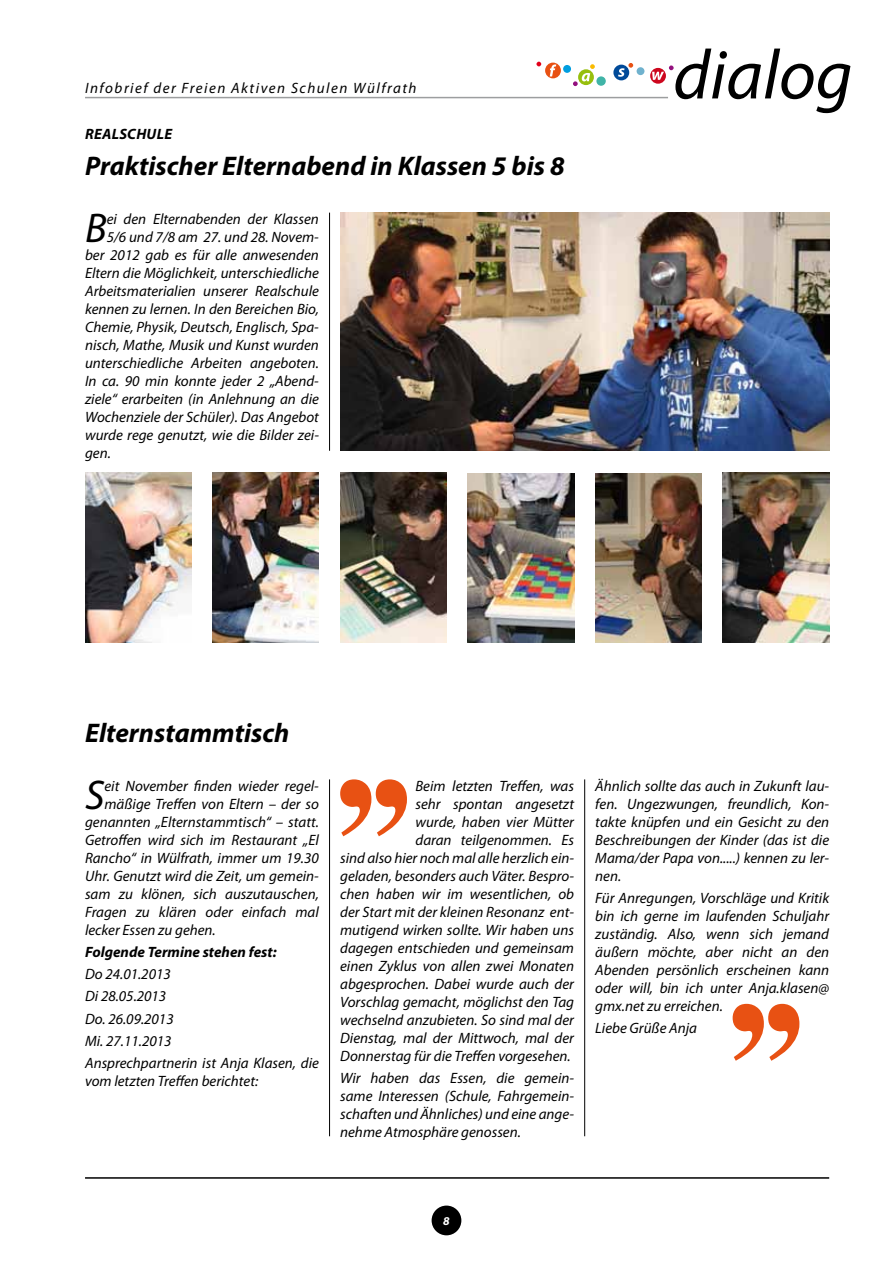
<style>
.page{position:relative;width:893px;height:1263px;background:#fff}
.page>*{position:absolute;margin:0;border:0;box-sizing:border-box;transform-origin:0 0}
.t1{font:italic 41.7px "Myriad Pro";color:#000}
.t2{font:italic 700 27px "Myriad Pro";color:#000}
.t3{font:italic 15px/18px "Myriad Pro";color:#000;text-align:justify}
.t4{font:italic 15px "Myriad Pro";letter-spacing:.1em;color:#000}
.t5{font:italic 700 15px "Myriad Pro";color:#000}
.t6{font:italic 700 12px "Myriad Pro";color:#fff}
</style>
<div class="page">
<hr style="left:85px;top:97px;width:583px;height:1px;background:#9c9e9f">
<hr style="left:85px;top:1177px;width:744px;height:2px;background:#000">
<div style="left:432px;top:1205px;width:29px;height:30px;background:#000;border-radius:50%"></div>
<div style="left:637px;top:67px;width:7px;height:8px;background:#70b2ce;border-radius:50%"></div>
<svg style="left:545px;top:63px;width:16px;height:15px"></svg>
<div style="left:563px;top:65px;width:8px;height:8px;background:#009ee0;border-radius:50%"></div>
<svg style="left:536px;top:62px;width:5px;height:4px"></svg>
<svg style="left:550px;top:65px;width:6px;height:11px"></svg>
<svg style="left:596px;top:76px;width:10px;height:10px"></svg>
<svg style="left:573px;top:64px;width:22px;height:22px"></svg>
<div style="left:613px;top:65px;width:16px;height:15px;background:#004a99;border-radius:50%"></div>
<svg style="left:618px;top:63px;width:15px;height:14px"></svg>
<svg style="left:650px;top:68px;width:16px;height:16px"></svg>
<svg style="left:652px;top:49px;width:198px;height:64px"></svg>
<hr style="left:329px;top:213px;width:1px;height:238px;background:#000">
<hr style="left:584px;top:779px;width:1px;height:357px;background:#000">
<hr style="left:329px;top:779px;width:1px;height:357px;background:#000">
<svg style="left:340px;top:779px;width:67px;height:57px"></svg>
<svg style="left:733px;top:1004px;width:66px;height:57px"></svg>
<img style="left:340px;top:213px;width:489px;height:238px">
<img style="left:85px;top:472px;width:106px;height:170px">
<img style="left:340px;top:472px;width:106px;height:170px">
<img style="left:595px;top:473px;width:107px;height:169px">
<img style="left:213px;top:472px;width:106px;height:170px">
<img style="left:468px;top:473px;width:106px;height:169px">
<img style="left:723px;top:472px;width:106px;height:170px">
<p class="t4" style="left:85px;top:78px;width:333px">Infobrief der Freien Aktiven Schulen Wülfrath</p>
<p class="t5" style="left:85px;top:124px;width:10px">Reals</p>
<p class="t5" style="left:127px;top:124px;width:29px">chule</p>
<h2 class="t2" style="left:85px;top:149px;width:481px">Praktischer Elternabend in Klassen 5 bis 8</h2>
<h1 class="t1" style="left:85px;top:202px;width:23px">B</h1>
<p class="t3" style="left:107px;top:210px;width:214px">ei den Elternabenden der Klassen</p>
<p class="t3" style="left:107px;top:228px;width:214px">5/6 und 7/8 am 27. und 28. Novem-</p>
<p class="t3" style="left:85px;top:246px;width:235px">ber 2012 gab es für alle anwesenden</p>
<p class="t3" style="left:85px;top:264px;width:235px">Eltern die Möglichkeit, unterschiedliche</p>
<p class="t3" style="left:85px;top:282px;width:235px">Arbeitsmaterialien unserer Realschule</p>
<p class="t3" style="left:85px;top:300px;width:235px">kennen zu lernen. In den Bereichen Bio,</p>
<p class="t3" style="left:85px;top:318px;width:235px">Chemie, Physik, Deutsch, Englisch, Spa-</p>
<p class="t3" style="left:85px;top:336px;width:235px">nisch, Mathe, Musik und Kunst wurden</p>
<p class="t3" style="left:85px;top:354px;width:235px">unterschiedliche Arbeiten angeboten.</p>
<p class="t3" style="left:85px;top:372px;width:235px">In ca. 90 min konnte jeder 2 „Abend-</p>
<p class="t3" style="left:85px;top:390px;width:235px">ziele“ erarbeiten (in Anlehnung an die</p>
<p class="t3" style="left:85px;top:408px;width:235px">Wochenziele der Schüler). Das Angebot</p>
<p class="t3" style="left:85px;top:426px;width:235px">wurde rege genutzt, wie die Bilder zei-</p>
<p class="t3" style="left:85px;top:444px;width:27px">gen.</p>
<h2 class="t2" style="left:85px;top:716px;width:206px">Elternstammtisch</h2>
<h1 class="t1" style="left:85px;top:769px;width:21px">S</h1>
<p class="t3" style="left:104px;top:776px;width:216px">eit November finden wieder regel-</p>
<p class="t3" style="left:104px;top:794px;width:216px">mäßige Treffen von Eltern – der so</p>
<p class="t3" style="left:85px;top:812px;width:235px">genannten „Elternstammtisch“ – statt.</p>
<p class="t3" style="left:85px;top:830px;width:235px">Getroffen wird sich im Restaurant „El</p>
<p class="t3" style="left:85px;top:848px;width:235px">Rancho“ in Wülfrath, immer um 19.30</p>
<p class="t3" style="left:85px;top:866px;width:235px">Uhr. Genutzt wird die Zeit, um gemein-</p>
<p class="t3" style="left:85px;top:884px;width:235px">sam zu klönen, sich auszutauschen,</p>
<p class="t3" style="left:85px;top:902px;width:235px">Fragen zu klären oder einfach mal</p>
<p class="t3" style="left:85px;top:920px;width:132px">lecker Essen zu gehen.</p>
<p class="t5" style="left:85px;top:942px;width:193px">Folgende Termine stehen fest:</p>
<p class="t3" style="left:85px;top:963px;width:235px;line-height:22.2px;text-align:left">Do 24.01.2013<br>Di 28.05.2013<br>Do. 26.09.2013<br>Mi. 27.11.2013<br>Ansprechpartnerin ist Anja Klasen, die</p>
<p class="t3" style="left:85px;top:1072px;width:175px">vom letzten Treffen berichtet:</p>
<p class="t3" style="left:340px;top:776px;width:235px;text-align:right">Beim letzten Treffen, was<br>sehr spontan angesetzt<br>wurde, haben vier Mütter<br>daran teilgenommen. Es<br>sind also hier noch mal alle herzlich ein&shy;geladen, besonders auch Väter. Bespro&shy;chen haben wir im wesentlichen, ob der Start mit der kleinen Resonanz ent&shy;mutigend wirken sollte. Wir haben uns dagegen entschieden und gemeinsam einen Zyklus von allen zwei Monaten abgesprochen. Dabei wurde auch der Vorschlag gemacht, möglichst den Tag wechselnd anzubieten. So sind mal der Dienstag, mal der Mittwoch, mal der Donnerstag für die Treffen vorgesehen.</p>
<p class="t3" style="left:340px;top:1068px;width:235px">Wir haben das Essen, die gemein&shy;same Interessen (Schule, Fahrgemein&shy;schaften und Ähnliches) und eine ange&shy;nehme Atmosphäre genossen.</p>
<p class="t3" style="left:595px;top:776px;width:235px">Ähnlich sollte das auch in Zukunft lau&shy;fen. Ungezwungen, freundlich, Kon&shy;takte knüpfen und ein Gesicht zu den Beschreibungen der Kinder (das ist die Mama/der Papa von.....) kennen zu ler&shy;nen.</p>
<p class="t3" style="left:595px;top:888px;width:235px">Für Anregungen, Vorschläge und Kritik bin ich gerne im laufenden Schuljahr zuständig. Also, wenn sich jemand äußern möchte, aber nicht an den Abenden persönlich erscheinen kann oder will, bin ich unter Anja.klasen@ gmx.net zu erreichen.</p>
<p class="t3" style="left:595px;top:1019px;width:103px">Liebe Grüße Anja</p>
<p class="t6" style="left:443px;top:1213px;width:8px">8</p>
</div>
